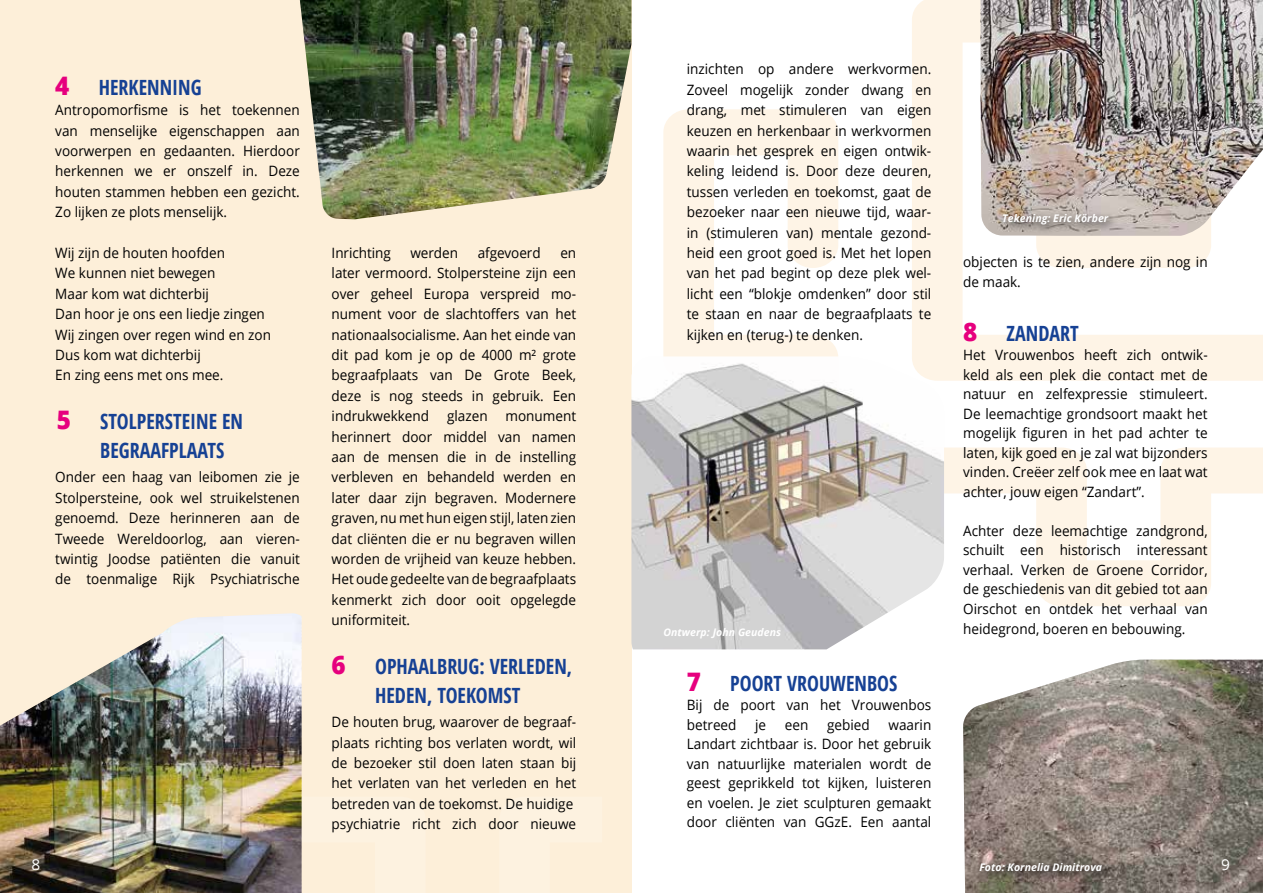
<style>
.page{position:relative;width:1263px;height:893px;background:#fff}
.page>*{position:absolute;margin:0;border:0;box-sizing:border-box;transform-origin:0 0}
.t1{font:700 condensed 21px/28.5px "Open Sans";color:#164194;scale:.95 1}
.t2{font:15px "Open Sans";color:#fff}
.t3{font:14.25px/20.4px "Open Sans";color:#000;text-align:justify;scale:.95 1}
.t4{font:italic 700 10.5px "Open Sans";letter-spacing:.005em;color:#fff}
.s1{font-weight:800;font-stretch:normal;font-size:25.5px;color:#e6007e}
</style>
<div class="page">
<div style="left:0;top:0;width:631px;height:893px;background:#fdefd9"></div>
<img style="left:0;top:613px;width:302px;height:280px">
<img style="left:300px;top:0;width:331px;height:219px">
<svg style="left:663px;top:0;width:600px;height:606px"></svg>
<img style="left:631px;top:356px;width:313px;height:293px">
<img style="left:980px;top:0;width:283px;height:236px">
<img style="left:963px;top:660px;width:300px;height:233px">
<div style="left:999px;top:210px;width:120px;height:26px;background:#000;opacity:.75"></div>
<div style="left:975px;top:858px;width:137px;height:24px;background:#000;opacity:.75"></div>
<h1 class="t1" style="left:55px;top:72px;width:155px"><span class="s1">4</span> HERKENNING</h1>
<p class="t3" style="left:55px;top:99px;width:259px">Antropomorfisme is het toekennen van menselijke eigenschappen aan voorwerpen en gedaanten. Hierdoor herkennen we er onszelf in. Deze houten stammen hebben een gezicht.<br>Zo lijken ze plots menselijk.</p>
<p class="t3" style="left:55px;top:242px;width:229px;text-align:left">Wij zijn de houten hoofden<br>We kunnen niet bewegen<br>Maar kom wat dichterbij<br>Dan hoor je ons een liedje zingen<br>Wij zingen over regen wind en zon<br>Dus kom wat dichterbij<br>En zing eens met ons mee.</p>
<h1 class="t1" style="left:100px;top:407px;width:152px;text-indent:-44px"><span class="s1">5</span> STOLPERSTEINE EN<br>BEGRAAFPLAATS</h1>
<p class="t3" style="left:55px;top:467px;width:259px">Onder een haag van leibomen zie je Stolpersteine, ook wel struikelstenen genoemd. Deze herinneren aan de Tweede Wereldoorlog, aan vieren&shy;twintig Joodse patiënten die vanuit de toenmalige Rijk Psychiatrische</p>
<p class="t3" style="left:332px;top:242px;width:64px">Inrichting</p>
<p class="t3" style="left:410px;top:242px;width:52px">werden</p>
<p class="t3" style="left:478px;top:242px;width:68px">afgevoerd</p>
<p class="t3" style="left:332px;top:242px;width:259px;text-indent:229px">en later vermoord. Stolpersteine zijn een over geheel Europa verspreid mo&shy;nument voor de slachtoffers van het nationaalsocialisme. Aan het einde van dit pad kom je op de 4000 m² grote begraafplaats van De Grote Beek, deze is nog steeds in gebruik. Een indrukwekkend</p>
<p class="t3" style="left:447px;top:405px;width:44px">glazen</p>
<p class="t3" style="left:332px;top:405px;width:259px;text-indent:174px">monument herinnert door middel van namen aan de mensen die in de instelling verbleven en behandeld werden en later daar zijn begraven. Modernere graven, nu met hun eigen stijl, laten zien dat cliënten die er nu begraven willen worden de vrijheid van keuze hebben.<br>Het oude gedeelte van de begraafplaats kenmerkt zich door ooit opgelegde uniformiteit.</p>
<h1 class="t1" style="left:332px;top:652px;width:255px;text-align:center"><span class="s1">6</span> OPHAALBRUG: VERLEDEN,<br>HEDEN, TOEKOMST</h1>
<p class="t3" style="left:332px;top:711px;width:259px;text-align:left">De houten brug, waarover de begraaf&shy;plaats richting bos verlaten wordt, wil de bezoeker stil doen laten staan bij het verlaten van het verleden en het betreden van de toekomst. De huidige psychiatrie richt zich door nieuwe</p>
<p class="t3" style="left:687px;top:59px;width:259px">inzichten op andere werkvormen.<br>Zoveel mogelijk zonder dwang en drang, met stimuleren van eigen keuzen en herkenbaar in werkvormen waarin het gesprek en eigen ontwik&shy;keling leidend is. Door deze deuren, tussen verleden en toekomst, gaat de bezoeker naar een nieuwe tijd, waar&shy;in (stimuleren van) mentale gezond&shy;heid een groot goed is. Met het lopen van het pad begint op deze plek wel&shy;licht een “blokje omdenken” door stil te staan en naar de begraafplaats te kijken en (terug-) te denken.</p>
<p class="t4" style="left:663px;top:625px;width:119px">Ontwerp: John Geudens</p>
<h1 class="t1" style="left:687px;top:668px;width:223px"><span class="s1">7</span> POORT VROUWENBOS</h1>
<p class="t3" style="left:687px;top:695px;width:259px;line-height:19.5px">Bij de poort van het Vrouwenbos betreed</p>
<p class="t3" style="left:755px;top:714px;width:13px">je</p>
<p class="t3" style="left:785px;top:714px;width:26px">een</p>
<p class="t3" style="left:827px;top:714px;width:46px">gebied</p>
<p class="t3" style="left:687px;top:714px;width:259px;line-height:19.5px;text-indent:202px">waarin Landart zichtbaar is. Door het gebruik van natuurlijke materialen wordt de geest geprikkeld tot kijken, luisteren en voelen. Je ziet sculpturen gemaakt door cliënten van GGzE. Een aantal</p>
<p class="t4" style="left:1002px;top:211px;width:108px">Tekening: Eric Körber</p>
<p class="t4" style="left:1001px;top:214px;width:108px">Tekening: Eric Körber</p>
<p class="t3" style="left:963px;top:252px;width:259px;line-height:19.5px">objecten is te zien, andere zijn nog in de maak.</p>
<h1 class="t1" style="left:963px;top:319px;width:123px"><span class="s1">8</span> ZANDART</h1>
<p class="t3" style="left:963px;top:345px;width:259px;line-height:19.5px">Het Vrouwenbos heeft zich ontwik&shy;keld als een plek die contact met de natuur en zelfexpressie stimuleert.<br>De leemachtige grondsoort maakt het mogelijk figuren in het pad achter te laten, kijk goed en je zal wat bijzonders vinden. Creëer zelf ook mee en laat wat achter, jouw eigen “Zandart”.</p>
<p class="t3" style="left:963px;top:521px;width:259px;line-height:19.5px">Achter deze leemachtige zandgrond, schuilt een historisch interessant verhaal. Verken de Groene Corridor, de geschiedenis van dit gebied tot aan Oirschot en ontdek het verhaal van heidegrond, boeren en bebouwing.</p>
<p class="t2" style="left:32px;top:854px;width:10px">8</p>
<p class="t4" style="left:979px;top:860px;width:124px">Foto: Kornelia Dimitrova</p>
<p class="t2" style="left:1221px;top:854px;width:10px">9</p>
</div>
